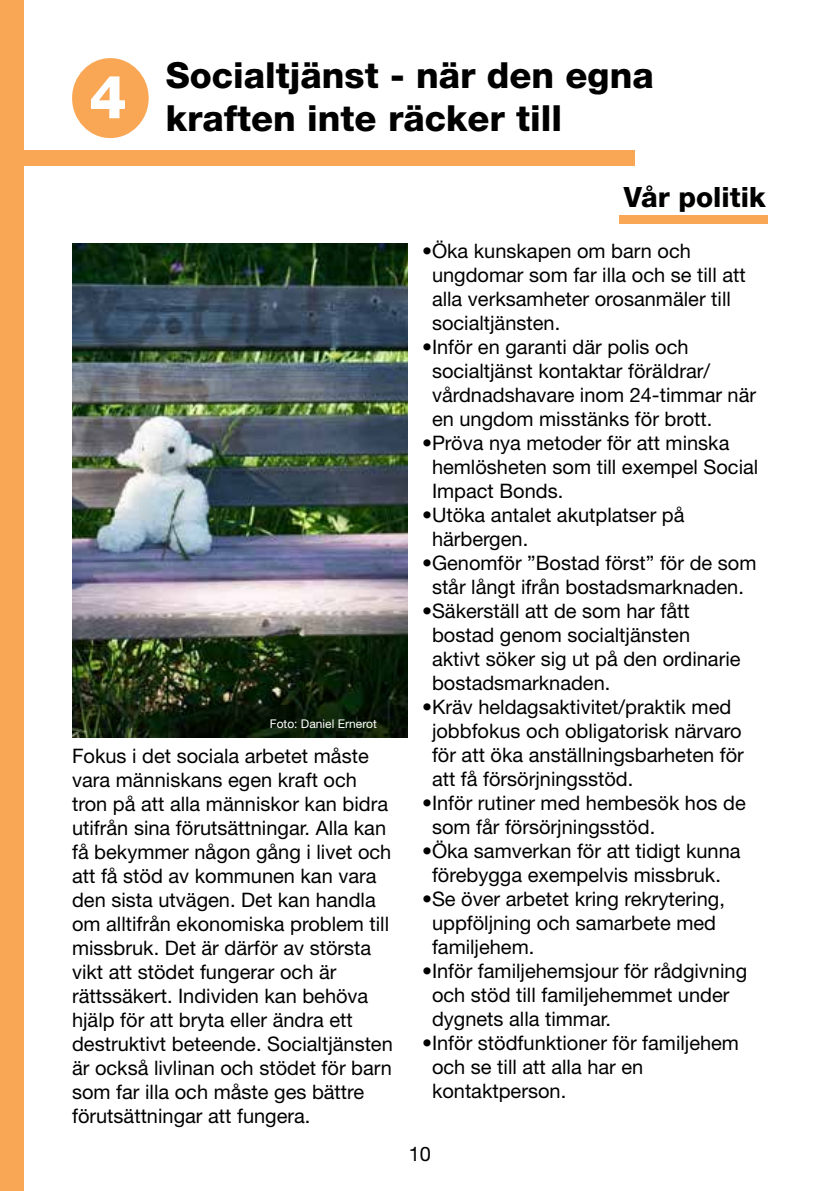
<style>
.page{position:relative;width:840px;height:1191px;background:#fff}
.page>*{position:absolute;margin:0;border:0;box-sizing:border-box;transform-origin:0 0}
.t1{font:800 36px/43.2px "Helvetica Neue LT Std";color:#000}
.t2{font:800 28px "Helvetica Neue LT Std";color:#000}
.t3{font:20px/24px "Helvetica Neue LT Std";color:#000}
.t4{font:12px "Helvetica Neue LT Std";color:#fff}
</style>
<div class="page">
<div style="left:72px;top:58px;width:77px;height:80px;background:#faa755;border-radius:50%"></div>
<div style="left:24px;top:150px;width:610px;height:16px;background:#faa755"></div>
<div style="left:619px;top:215px;width:148px;height:9px;background:#faa755"></div>
<div style="left:0;top:0;width:24px;height:1191px;background:#faa755"></div>
<img style="left:72px;top:244px;width:336px;height:493px">
<h1 class="t1" style="left:89px;top:53px;width:566px;text-indent:77px">Socialtjänst - när den egna<br><sup>4</sup> kraften inte räcker till</h1>
<p class="t4" style="left:270px;top:716px;width:108px">Foto: Daniel Ernerot</p>
<p class="t3" style="left:72px;top:743px;width:322px">Fokus i det sociala arbetet måste vara människans egen kraft och tron på att alla människor kan bidra utifrån sina förutsättningar. Alla kan få bekymmer någon gång i livet och att få stöd av kommunen kan vara den sista utvägen. Det kan handla om alltifrån ekonomiska problem till missbruk. Det är därför av största vikt att stödet fungerar och är rättssäkert. Individen kan behöva hjälp för att bryta eller ändra ett destruktivt beteende. Socialtjänsten är också livlinan och stödet för barn som far illa och måste ges bättre förutsättningar att fungera.</p>
<h2 class="t2" style="left:623px;top:180px;width:143px">Vår politik</h2>
<p class="t3" style="left:432px;top:239px;width:315px;text-indent:-10px">•Öka kunskapen om barn och ungdomar som far illa och se till att alla verksamheter orosanmäler till socialtjänsten.</p>
<p class="t3" style="left:432px;top:335px;width:325px;text-indent:-10px">•Inför en garanti där polis och socialtjänst kontaktar föräldrar/ vårdnadshavare inom 24-timmar när en ungdom misstänks för brott.</p>
<p class="t3" style="left:432px;top:431px;width:327px;text-indent:-10px">•Pröva nya metoder för att minska hemlösheten som till exempel Social<br>Impact Bonds.</p>
<p class="t3" style="left:432px;top:503px;width:254px;text-indent:-10px">•Utöka antalet akutplatser på härbergen.</p>
<p class="t3" style="left:422px;top:551px;width:336px;text-align:center">•Genomför ”Bostad först” för de som står långt ifrån bostadsmarknaden.</p>
<p class="t3" style="left:432px;top:599px;width:310px;text-indent:-10px">•Säkerställ att de som har fått bostad genom socialtjänsten aktivt söker sig ut på den ordinarie bostadsmarknaden.</p>
<p class="t3" style="left:432px;top:695px;width:313px;text-indent:-10px">•Kräv heldagsaktivitet/praktik med jobbfokus och obligatorisk närvaro för att öka anställningsbarheten för att få försörjningsstöd.</p>
<p class="t3" style="left:432px;top:791px;width:315px;text-indent:-10px">•Inför rutiner med hembesök hos de som får försörjningsstöd.</p>
<p class="t3" style="left:422px;top:839px;width:320px;text-align:center">•Öka samverkan för att tidigt kunna förebygga exempelvis missbruk.</p>
<p class="t3" style="left:432px;top:887px;width:294px;text-indent:-10px">•Se över arbetet kring rekrytering, uppföljning och samarbete med familjehem.</p>
<p class="t3" style="left:432px;top:959px;width:316px;text-indent:-10px">•Inför familjehemsjour för rådgivning och stöd till familjehemmet under dygnets alla timmar.</p>
<p class="t3" style="left:432px;top:1031px;width:308px;text-indent:-10px">•Inför stödfunktioner för familjehem och se till att alla har en kontaktperson.</p>
<p class="t3" style="left:408px;top:1142px;width:24px">10</p>
</div>
